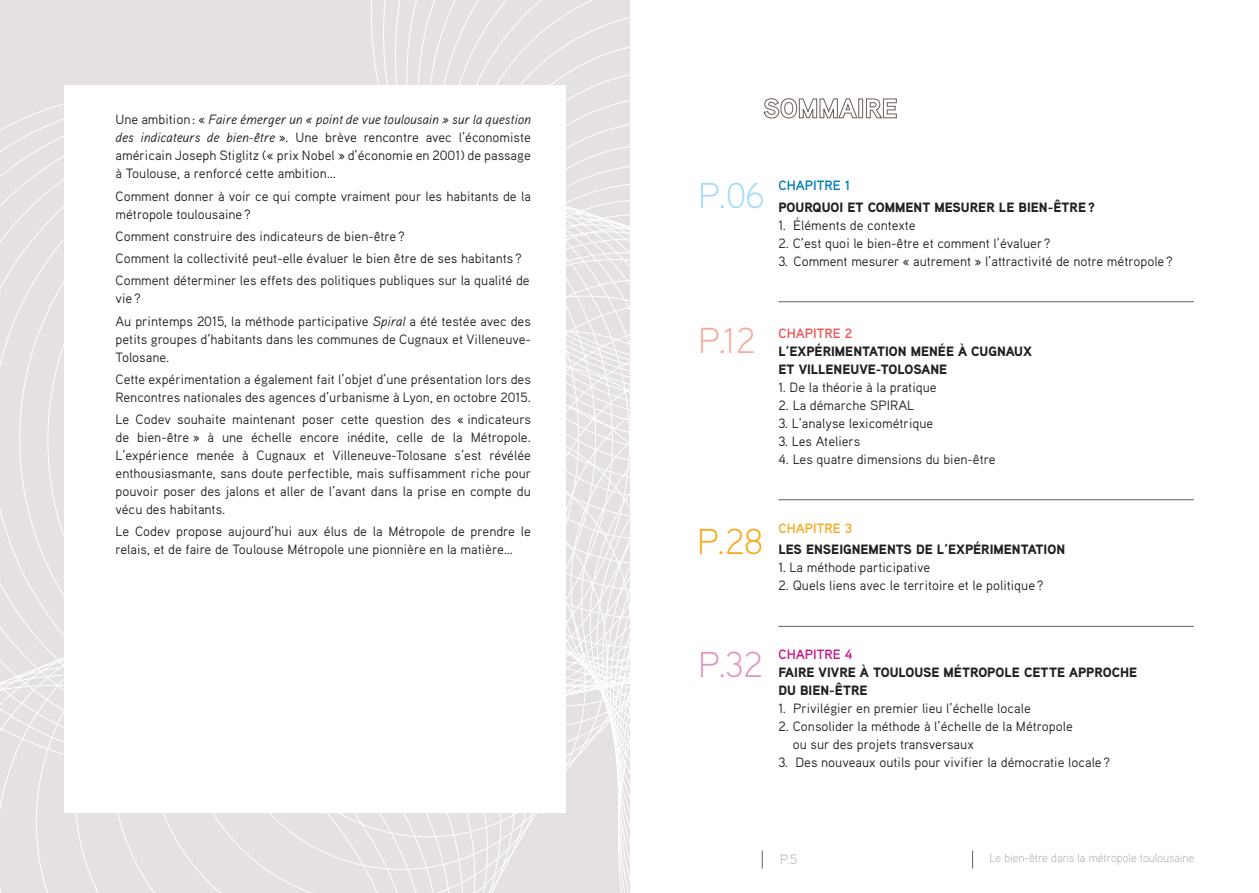
<style>
.page{position:relative;width:1259px;height:893px;background:#fff}
.page>*{position:absolute;margin:0;border:0;box-sizing:border-box;transform-origin:0 0}
.t1{font:300 36px "Aaux Pro";color:#a1dbf7}
.t2{font:300 36px "Aaux Pro";color:#f8a99c}
.t3{font:300 36px "Aaux Pro";color:#f9a91b}
.t4{font:300 36px "Aaux Pro";color:#e094c0}
.t5{font:13.5px/18px "Aaux Pro";color:#231f20}
.t6{font:900 13.5px/18px "Aaux Pro";color:#231f20}
.t7{font:700 13.5px "Aaux Pro";color:#007cb6}
.t8{font:700 13.5px "Aaux Pro";color:#f05657}
.t9{font:700 13.5px "Aaux Pro";color:#f9a91b}
.t10{font:700 13.5px "Aaux Pro";color:#ca138c}
.t11{font:300 13.5px "Aaux Pro";color:#b1a7a4}
.t12{font:300 12px "Aaux Pro";color:#b1a7a4}
.s1{font-style:italic}
</style>
<div class="page">
<svg style="left:762px;top:851px;width:1px;height:18px"></svg>
<svg style="left:972px;top:851px;width:1px;height:18px"></svg>
<div style="left:0;top:0;width:629px;height:893px;background:#e5e1e0"></div>
<svg style="left:197px;top:812px;width:313px;height:78px"></svg>
<svg style="left:228px;top:812px;width:298px;height:46px"></svg>
<svg style="left:254px;top:812px;width:282px;height:19px"></svg>
<svg style="left:0;top:132px;width:64px;height:610px"></svg>
<svg style="left:371px;top:0;width:258px;height:252px"></svg>
<svg style="left:566px;top:334px;width:63px;height:16px"></svg>
<svg style="left:536px;top:350px;width:93px;height:543px"></svg>
<div style="left:64px;top:85px;width:502px;height:727px;background:#fff"></div>
<hr style="left:778px;top:301px;width:415px;height:1px;background:#6c5e59">
<hr style="left:778px;top:499px;width:415px;height:1px;background:#6c5e59">
<hr style="left:778px;top:626px;width:415px;height:1px;background:#6c5e59">
<svg style="left:763px;top:98px;width:95px;height:21px"></svg>
<div style="left:858px;top:99px;width:5px;height:19px;border:1px solid #6c5e59"></div>
<svg style="left:865px;top:98px;width:32px;height:21px"></svg>
<p class="t5" style="left:115px;top:110px;width:417px;text-align:justify">U ne ambition: « <span class="s1">Faire émerger un « point de vue toulousain » sur la question des indicateurs de bien-être</span> ». U ne brève rencontre avec l’économiste américain Joseph Stiglitz (« prix Nobel » d’économie en 2001) de passage à Toulouse, a renforcé cette ambition…</p>
<p class="t5" style="left:115px;top:186px;width:417px">Comment donner à voir ce qui compte vraiment pour les habitants de la métropole toulousaine?</p>
<p class="t5" style="left:115px;top:225px;width:416px;line-height:22.2px">Comment construire des indicateurs de bien-être?<br>Comment la collectivité peut-elle évaluer le bien être de ses habitants ?<br>Comment déterminer les effets des politiques publiques sur la qualité de</p>
<p class="t5" style="left:115px;top:287px;width:417px;line-height:22.2px">vie?<br>Au printemps 2015, la méthode participative <span class="s1">Spiral</span> a été testée avec des</p>
<p class="t5" style="left:115px;top:329px;width:417px">petits groupes d’habitants dans les communes de Cugnaux et Villeneuve-<br>Tolosane.</p>
<p class="t5" style="left:115px;top:370px;width:417px">Cette expérimentation a également fait l’objet d’une présentation lors des<br>Rencontres nationales des agences d’urbanisme à Lyon, en octobre 2015.</p>
<p class="t5" style="left:115px;top:410px;width:417px;text-align:justify">Le Codev souhaite maintenant poser cette question des « indicateurs de bien-être » à une échelle encore inédite, celle de la Métropole.<br>L’expérience menée à Cugnaux et Villeneuve-Tolosane s’est révélée enthousiasmante, sans doute perfectible, mais suffisamment riche pour pouvoir poser des jalons et aller de l’avant dans la prise en compte du vécu des habitants.</p>
<p class="t5" style="left:115px;top:522px;width:417px">Le Codev propose aujourd’hui aux élus de la Métropole de prendre le relais, et de faire de Toulouse Métropole une pionnière en la matière…</p>
<h1 class="t1" style="left:698px;top:173px;width:68px">P.06</h1>
<p class="t7" style="left:778px;top:177px;width:74px">CHAPITRE 1</p>
<p class="t6" style="left:778px;top:197px;width:318px">POURQUOI ET COMMENT MESURER LE BIEN-ÊTRE?</p>
<p class="t5" style="left:778px;top:215px;width:139px">1. éléments de contexte</p>
<p class="t5" style="left:778px;top:233px;width:274px">2. C’est quoi le bien-être et comment l’évaluer?</p>
<p class="t5" style="left:778px;top:251px;width:396px">3. Comment mesurer « autrement » l’attractivité de notre métropole?</p>
<h1 class="t2" style="left:698px;top:318px;width:59px">P.12</h1>
<p class="t8" style="left:778px;top:324px;width:76px">CHAPITRE 2</p>
<p class="t6" style="left:778px;top:341px;width:255px">L’EXPÉRIMENTATION MENÉE À CUGNAUX<br>ET VILLENEUVE-TOLOSANE</p>
<p class="t5" style="left:778px;top:377px;width:160px">1. De la théorie à la pratique</p>
<p class="t5" style="left:778px;top:395px;width:137px">2. La démarche SPIRAL</p>
<p class="t5" style="left:778px;top:413px;width:156px">3. L’analyse lexicométrique</p>
<p class="t5" style="left:778px;top:431px;width:83px">3. Les Ateliers</p>
<p class="t5" style="left:778px;top:449px;width:219px">4. Les quatre dimensions du bien-être</p>
<h1 class="t3" style="left:697px;top:518px;width:67px">P.28</h1>
<p class="t9" style="left:778px;top:519px;width:75px">CHAPITRE 3</p>
<p class="t6" style="left:778px;top:540px;width:288px">LES ENSEIGNEMENTS DE L’EXPÉRIMENTATION</p>
<p class="t5" style="left:778px;top:558px;width:153px">1. La méthode participative</p>
<p class="t5" style="left:778px;top:576px;width:267px">2. Quels liens avec le territoire et le politique?</p>
<h1 class="t4" style="left:698px;top:642px;width:66px">P.32</h1>
<p class="t10" style="left:778px;top:646px;width:76px">CHAPITRE 4</p>
<p class="t6" style="left:778px;top:663px;width:360px">FAIRE VIVRE À TOULOUSE MÉTROPOLE CETTE APPROCHE<br>DU BIEN-ÊTRE</p>
<p class="t5" style="left:778px;top:699px;width:254px">1. Privilégier en premier lieu l’échelle locale</p>
<p class="t5" style="left:793px;top:717px;width:282px;text-indent:-14px">2. Consolider la méthode à l’échelle de la Métropole ou sur des projets transversaux</p>
<p class="t5" style="left:778px;top:753px;width:333px">3. Des nouveaux outils pour vivifier la démocratie locale?</p>
<p class="t11" style="left:780px;top:850px;width:19px">P.5</p>
<p class="t12" style="left:989px;top:850px;width:206px">Le bien-être dans la métropole toulousaine</p>
</div>
